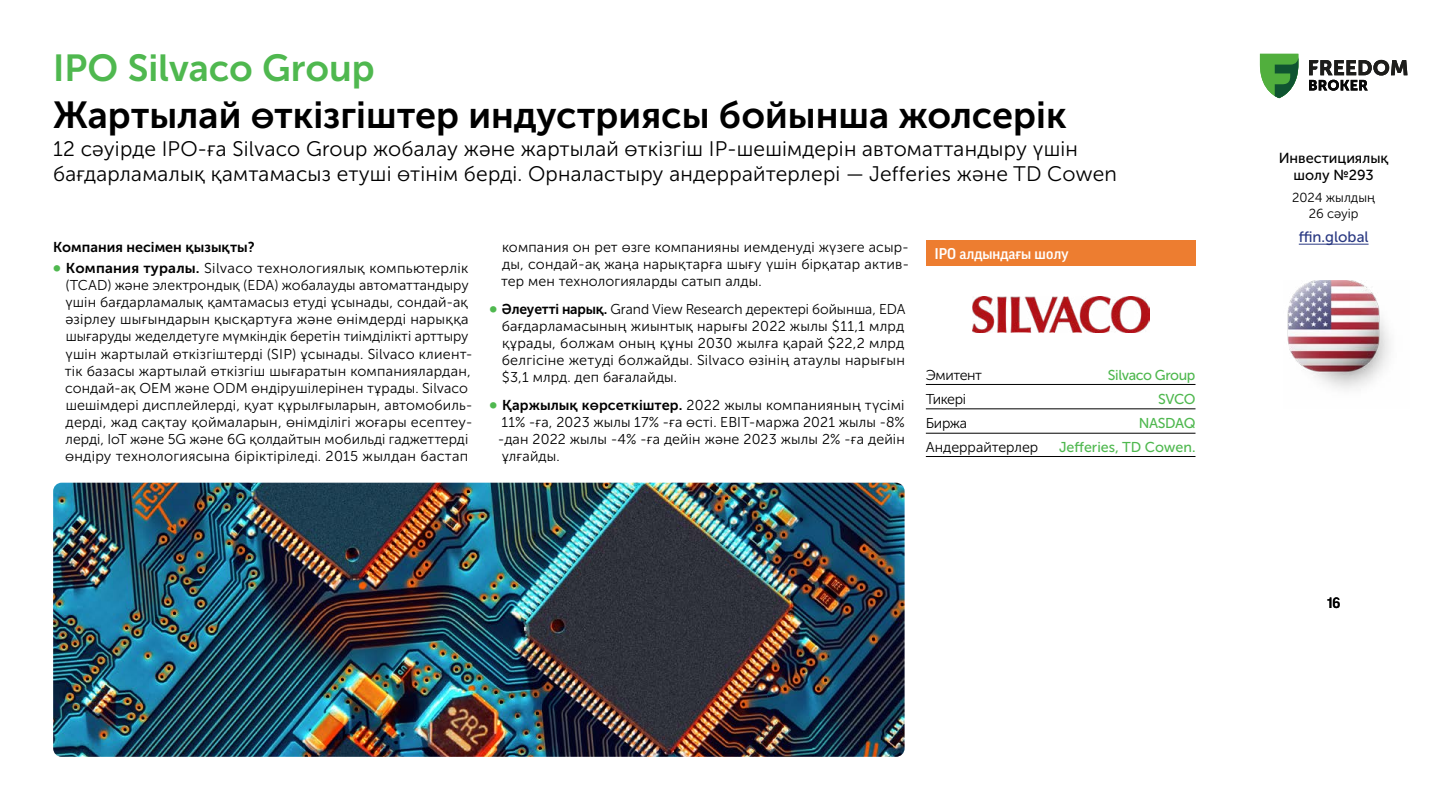
<style>
.page{position:relative;width:1440px;height:810px;background:#fff}
.page>*{position:absolute;margin:0;border:0;box-sizing:border-box;transform-origin:0 0}
.t1{font:37.5px "Museo Sans Cyrl 700";color:#000}
.t2{font:37.5px "Museo Sans Cyrl 700";color:#4fb84f}
.t3{font:21px/25.2px "Museo Sans Cyrl 300";letter-spacing:.01em;color:#000}
.t4{font:500 15px "Good Pro";color:#fff}
.t5{font:15px "Museo Sans Cyrl 500";color:#293882}
.t6{font:14.48px/17.4px "Museo Sans Cyrl 500";color:#000;text-align:center}
.t7{font:500 14.48px "Good Pro";color:#000}
.t8{font:14.25px/17.1px "Museo Sans Cyrl 300";letter-spacing:.01em;color:#000;text-align:justify}
.t9{font:14.25px "Museo Sans Cyrl 700";color:#000}
.t10{font:14.25px "Museo Sans Cyrl 500";letter-spacing:-.025em;color:#4fb84f}
.t11{font:14.25px "Museo Sans Cyrl 500";color:#4fb84f}
.t12{font:14.25px "Museo Sans Cyrl 300";letter-spacing:-.025em;color:#000}
.t13{font:13.05px/15.7px "Museo Sans Cyrl 300";color:#000;text-align:center}
.s1{font-family:"Museo Sans Cyrl 700"}
</style>
<div class="page">
<hr style="left:1299px;top:244px;width:70px;height:1px;background:#293882">
<svg style="left:1260px;top:54px;width:38px;height:44px"></svg>
<svg style="left:1309px;top:60px;width:98px;height:31px"></svg>
<img style="left:1287px;top:281px;width:103px;height:108px">
<hr style="left:926px;top:384px;width:270px;height:1px;background:#000">
<hr style="left:926px;top:409px;width:270px;height:1px;background:#000">
<hr style="left:926px;top:433px;width:270px;height:1px;background:#000">
<hr style="left:926px;top:456px;width:270px;height:1px;background:#000">
<div style="left:926px;top:241px;width:270px;height:25px;background:#ed7d30"></div>
<img style="left:972px;top:297px;width:177px;height:36px">
<img style="left:53px;top:483px;width:852px;height:274px">
<h1 class="t2" style="left:53px;top:47px;width:323px">IPO Silvaco Group</h1>
<h1 class="t1" style="left:53px;top:95px;width:1015px">Жартылай өткізгіштер индустриясы бойынша жолсерік</h1>
<h2 class="t3" style="left:53px;top:136px;width:1065px">12 сәуірде IPO-ға Silvaco Group жобалау және жартылай өткізгіш IP-шешімдерін автоматтандыру үшін бағдарламалық қамтамасыз етуші өтінім берді. Орналастыру андеррайтерлері — Jefferies және TD Cowen</h2>
<p class="t9" style="left:53px;top:239px;width:203px">Компания несімен қызықты?</p>
<p class="t8" style="left:65px;top:260px;width:409px;text-align:left"><span class="s1">Компания туралы.</span> Silvaco технологиялық компьютерлік (TCAD) және электрондық (EDA) жобалауды автоматтандыру үшін бағдарламалық қамтамасыз етуді ұсынады, сондай-ақ әзірлеу шығындарын қысқартуға және өнімдерді нарыққа шығаруды жеделдетуге мүмкіндік беретін тиімділікті арттыру үшін жартылай өткізгіштерді (SIP) ұсынады. Silvaco клиент&shy;тік базасы жартылай өткізгіш шығаратын компаниялардан, сондай-ақ OEM және ODM өндірушілерінен тұрады. Silvaco шешімдері дисплейлерді, қуат құрылғыларын, автомобиль&shy;дерді, жад сақтау қоймаларын, өнімділігі жоғары есептеу&shy;лерді, IoT және 5G және 6G қолдайтын мобильді гаджеттерді өндіру технологиясына біріктіріледі. 2015 жылдан бастап</p>
<p class="t8" style="left:501px;top:238px;width:409px">компания он рет өзге компанияны иемденуді жүзеге асыр&shy;ды, сондай-ақ жаңа нарықтарға шығу үшін бірқатар актив&shy;тер мен технологияларды сатып алды.</p>
<p class="t8" style="left:502px;top:300px;width:405px"><span class="s1">Әлеуетті нарық.</span> Grand View Research деректері бойынша, EDA бағдарламасының жиынтық нарығы 2022 жылы $11,1 млрд құрады, болжам оның құны 2030 жылға қарай $22,2 млрд белгісіне жетуді болжайды. Silvaco өзінің атаулы нарығын $3,1 млрд. деп бағалайды.</p>
<p class="t8" style="left:498px;top:396px;width:408px"><span class="s1">Қаржылық көрсеткіштер.</span> 2022 жылы компанияның түсімі 11% -ға, 2023 жылы 17% -ға өсті. EBIT-маржа 2021 жылы -8% -дан 2022 жылы -4% -ға дейін және 2023 жылы 2% -ға дейін ұлғайды.</p>
<p class="t4" style="left:934px;top:245px;width:136px">ІРО алдындағы шолу</p>
<p class="t12" style="left:926px;top:367px;width:58px">Эмитент</p>
<p class="t10" style="left:1108px;top:367px;width:89px">Silvaco Group</p>
<p class="t8" style="left:926px;top:391px;width:42px">Тикері</p>
<p class="t10" style="left:1158px;top:391px;width:39px">SVCO</p>
<p class="t8" style="left:926px;top:415px;width:43px">Биржа</p>
<p class="t10" style="left:1139px;top:416px;width:58px">NASDAQ</p>
<p class="t8" style="left:926px;top:439px;width:114px">Андеррайтерлер</p>
<p class="t11" style="left:1059px;top:439px;width:138px">Jefferies, TD Cowen.</p>
<p class="t6" style="left:1279px;top:149px;width:111px">Инвестициялық шолу №293</p>
<p class="t13" style="left:1292px;top:190px;width:84px">2024 жылдың<br>26 сәуір</p>
<p class="t5" style="left:1299px;top:229px;width:71px">ffin.global</p>
<p class="t7" style="left:1327px;top:595px;width:15px">16</p>
</div>
